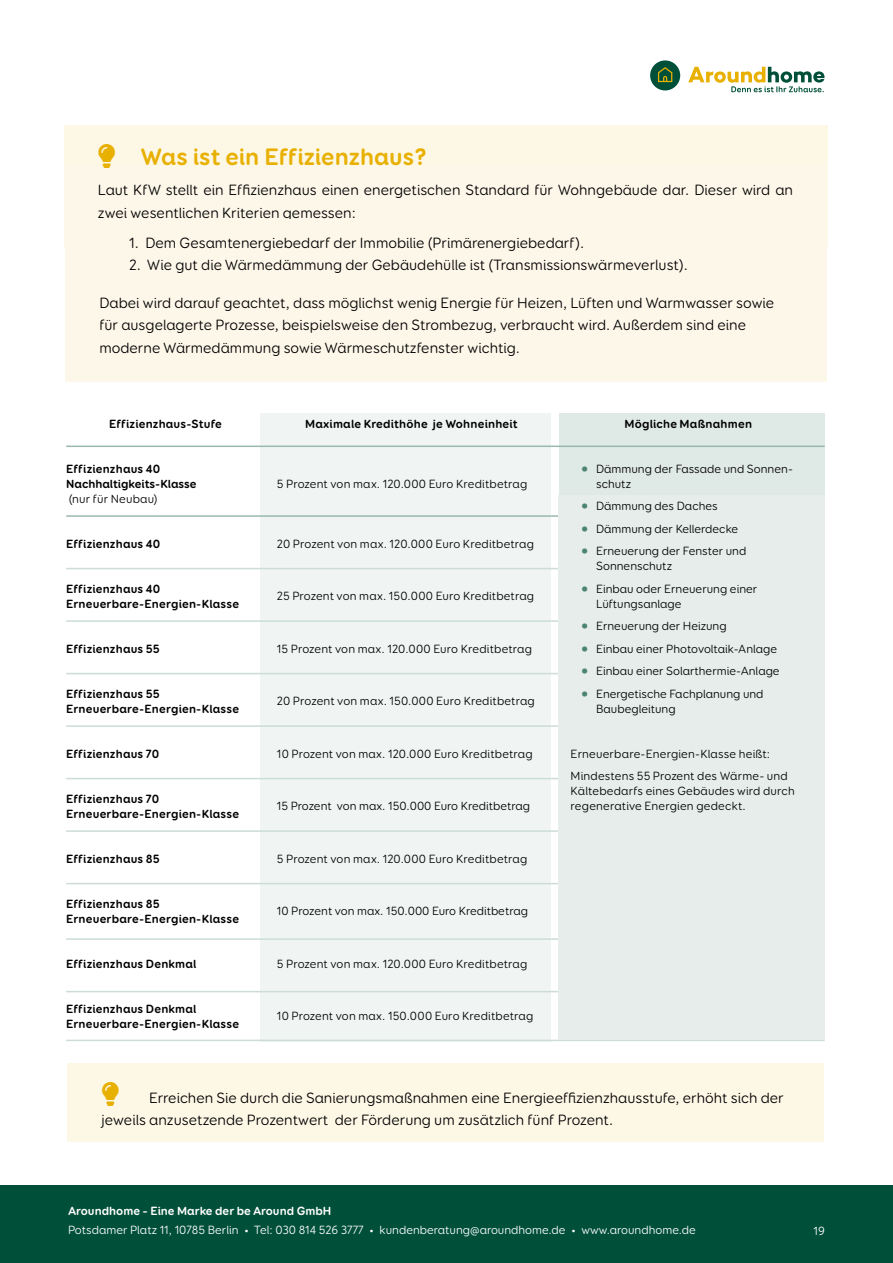
<style>
.page{position:relative;width:893px;height:1263px;background:#fff}
.page>*{position:absolute;margin:0;border:0;box-sizing:border-box;transform-origin:0 0}
.t1{font:700 24px "Booster Next FY";color:#e8b000}
.t2{font:15px/22.5px "Booster Next FY";color:#000}
.t3{font:12px/15px "Booster Next FY";color:#000}
.t4{font:700 12px/15px "Booster Next FY";letter-spacing:.015em;color:#000}
.t5{font:12px "Booster Next FY";color:#fff}
.t6{font:700 12px "Booster Next FY";color:#fff}
.s1{font-size:24px;color:#4c8474}
</style>
<div class="page">
<div style="left:0;top:1185px;width:893px;height:78px;background:#005039"></div>
<div style="left:650px;top:60px;width:30px;height:30px;background:#005039;border-radius:50%"></div>
<svg style="left:658px;top:67px;width:14px;height:15px"></svg>
<svg style="left:688px;top:67px;width:136px;height:25px"></svg>
<div style="left:64px;top:126px;width:763px;height:58px;background:#fdf7e6"></div>
<div style="left:64px;top:167px;width:763px;height:80px;background:#fdf7ea"></div>
<div style="left:65px;top:219px;width:762px;height:163px;background:#fdf7ea"></div>
<div style="left:260px;top:413px;width:290px;height:628px;background:#f0f5f3"></div>
<div style="left:559px;top:413px;width:266px;height:515px;background:#dfe9e6"></div>
<hr style="left:66px;top:620px;width:205px;height:2px;background:#ccdcd7">
<hr style="left:271px;top:620px;width:279px;height:2px;background:#ccdcd7">
<hr style="left:550px;top:620px;width:275px;height:2px;background:#ccdcd7">
<hr style="left:66px;top:673px;width:205px;height:1px;background:#ccdcd7">
<hr style="left:271px;top:673px;width:279px;height:1px;background:#ccdcd7">
<hr style="left:550px;top:673px;width:275px;height:1px;background:#ccdcd7">
<hr style="left:66px;top:725px;width:205px;height:2px;background:#ccdcd7">
<hr style="left:271px;top:725px;width:279px;height:2px;background:#ccdcd7">
<hr style="left:550px;top:725px;width:275px;height:2px;background:#ccdcd7">
<hr style="left:66px;top:778px;width:205px;height:1px;background:#ccdcd7">
<hr style="left:271px;top:778px;width:279px;height:1px;background:#ccdcd7">
<hr style="left:550px;top:778px;width:275px;height:1px;background:#ccdcd7">
<hr style="left:66px;top:830px;width:205px;height:2px;background:#ccdcd7">
<hr style="left:271px;top:830px;width:279px;height:2px;background:#ccdcd7">
<hr style="left:550px;top:830px;width:275px;height:2px;background:#ccdcd7">
<hr style="left:66px;top:883px;width:205px;height:1px;background:#ccdcd7">
<hr style="left:271px;top:883px;width:279px;height:1px;background:#ccdcd7">
<hr style="left:550px;top:883px;width:275px;height:1px;background:#ccdcd7">
<hr style="left:66px;top:938px;width:205px;height:2px;background:#ccdcd7">
<hr style="left:271px;top:938px;width:279px;height:2px;background:#ccdcd7">
<hr style="left:550px;top:938px;width:275px;height:2px;background:#ccdcd7">
<hr style="left:66px;top:991px;width:205px;height:1px;background:#ccdcd7">
<hr style="left:271px;top:991px;width:279px;height:1px;background:#ccdcd7">
<hr style="left:550px;top:991px;width:275px;height:1px;background:#ccdcd7">
<hr style="left:66px;top:1040px;width:205px;height:1px;background:#ccdcd7">
<hr style="left:271px;top:1040px;width:279px;height:1px;background:#ccdcd7">
<hr style="left:550px;top:1040px;width:275px;height:1px;background:#ccdcd7">
<hr style="left:66px;top:568px;width:205px;height:1px;background:#ccdcd7">
<hr style="left:271px;top:568px;width:279px;height:1px;background:#ccdcd7">
<hr style="left:550px;top:568px;width:275px;height:1px;background:#ccdcd7">
<hr style="left:66px;top:446px;width:205px;height:1px;background:#99b9af">
<hr style="left:271px;top:446px;width:279px;height:1px;background:#99b9af">
<hr style="left:550px;top:446px;width:275px;height:1px;background:#99b9af">
<hr style="left:66px;top:515px;width:205px;height:2px;background:#99b9af">
<hr style="left:271px;top:515px;width:279px;height:2px;background:#99b9af">
<hr style="left:550px;top:515px;width:275px;height:2px;background:#99b9af">
<div style="left:558px;top:495px;width:267px;height:545px;background:#e6edeb"></div>
<div style="left:68px;top:1063px;width:756px;height:79px;background:#fdf7e6"></div>
<h1 class="t1" style="left:140px;top:142px;width:288px">Was ist ein Effizienzhaus?</h1>
<p class="t2" style="left:98px;top:179px;width:697px">Laut KfW stellt ein Effizienzhaus einen energetischen Standard für Wohngebäude dar. Dieser wird an zwei wesentlichen Kriterien gemessen:</p>
<p class="t2" style="left:129px;top:231px;width:457px">1. Dem Gesamtenergiebedarf der Immobilie (Primärenergiebedarf).</p>
<p class="t2" style="left:129px;top:254px;width:560px">2. Wie gut die Wärmedämmung der Gebäudehülle ist (Transmissionswärmeverlust).</p>
<p class="t2" style="left:99px;top:291px;width:676px">Dabei wird darauf geachtet, dass möglichst wenig Energie für Heizen, Lüften und Warmwasser sowie für ausgelagerte Prozesse, beispielsweise den Strombezug, verbraucht wird. Außerdem sind eine moderne Wärmedämmung sowie Wärmeschutzfenster wichtig.</p>
<p class="t4" style="left:109px;top:416px;width:114px">Effizienzhaus-Stufe</p>
<p class="t4" style="left:305px;top:416px;width:214px">Maximale Kredithöhe je Wohneinheit</p>
<p class="t4" style="left:624px;top:416px;width:129px">Mögliche Maßnahmen</p>
<p class="t4" style="left:66px;top:461px;width:132px">Effizienzhaus 40<br>Nachhaltigkeits-Klasse</p>
<p class="t3" style="left:69px;top:491px;width:90px">(nur für Neubau)</p>
<p class="t3" style="left:596px;top:461px;width:198px;text-indent:-17px"><span class="s1">•</span> Dämmung der Fassade und Sonnen&shy;schutz</p>
<p class="t3" style="left:579px;top:498px;width:140px"><span class="s1">•</span> Dämmung des Daches</p>
<p class="t3" style="left:579px;top:521px;width:161px"><span class="s1">•</span> Dämmung der Kellerdecke</p>
<p class="t3" style="left:596px;top:543px;width:152px;text-indent:-17px"><span class="s1">•</span> Erneuerung der Fenster und<br>Sonnenschutz</p>
<p class="t3" style="left:596px;top:581px;width:163px;text-indent:-17px"><span class="s1">•</span> Einbau oder Erneuerung einer<br>Lüftungsanlage</p>
<p class="t3" style="left:579px;top:618px;width:149px"><span class="s1">•</span> Erneuerung der Heizung</p>
<p class="t3" style="left:579px;top:641px;width:200px"><span class="s1">•</span> Einbau einer Photovoltaik-Anlage</p>
<p class="t3" style="left:579px;top:663px;width:202px"><span class="s1">•</span> Einbau einer Solarthermie-Anlage</p>
<p class="t3" style="left:596px;top:686px;width:169px;text-indent:-17px"><span class="s1">•</span> Energetische Fachplanung und<br>Baubegleitung</p>
<p class="t3" style="left:571px;top:742px;width:219px;line-height:22.5px">Erneuerbare-Energien-Klasse heißt:<br>Mindestens 55 Prozent des Wärme- und</p>
<p class="t3" style="left:571px;top:783px;width:226px">Kältebedarfs eines Gebäudes wird durch regenerative Energien gedeckt.</p>
<p class="t3" style="left:277px;top:476px;width:252px">5 Prozent von max. 120.000 Euro Kreditbetrag</p>
<p class="t4" style="left:66px;top:536px;width:96px">Effizienzhaus 40</p>
<p class="t3" style="left:277px;top:536px;width:259px">20 Prozent von max. 120.000 Euro Kreditbetrag</p>
<p class="t4" style="left:66px;top:581px;width:174px">Effizienzhaus 40<br>Erneuerbare-Energien-Klasse</p>
<p class="t3" style="left:277px;top:588px;width:259px">25 Prozent von max. 150.000 Euro Kreditbetrag</p>
<p class="t4" style="left:66px;top:641px;width:95px">Effizienzhaus 55</p>
<p class="t3" style="left:277px;top:641px;width:257px">15 Prozent von max. 120.000 Euro Kreditbetrag</p>
<p class="t4" style="left:66px;top:686px;width:174px">Effizienzhaus 55<br>Erneuerbare-Energien-Klasse</p>
<p class="t3" style="left:277px;top:693px;width:259px">20 Prozent von max. 150.000 Euro Kreditbetrag</p>
<p class="t4" style="left:66px;top:746px;width:95px">Effizienzhaus 70</p>
<p class="t3" style="left:277px;top:746px;width:257px">10 Prozent von max. 120.000 Euro Kreditbetrag</p>
<p class="t4" style="left:66px;top:791px;width:174px">Effizienzhaus 70<br>Erneuerbare-Energien-Klasse</p>
<p class="t3" style="left:277px;top:798px;width:255px">15 Prozent von max. 150.000 Euro Kreditbetrag</p>
<p class="t4" style="left:66px;top:851px;width:95px">Effizienzhaus 85</p>
<p class="t3" style="left:277px;top:851px;width:252px">5 Prozent von max. 120.000 Euro Kreditbetrag</p>
<p class="t4" style="left:66px;top:896px;width:174px">Effizienzhaus 85<br>Erneuerbare-Energien-Klasse</p>
<p class="t3" style="left:277px;top:903px;width:253px">10 Prozent von max. 150.000 Euro Kreditbetrag</p>
<p class="t4" style="left:66px;top:956px;width:132px">Effizienzhaus Denkmal</p>
<p class="t3" style="left:277px;top:956px;width:252px">5 Prozent von max. 120.000 Euro Kreditbetrag</p>
<p class="t4" style="left:66px;top:1001px;width:174px">Effizienzhaus Denkmal<br>Erneuerbare-Energien-Klasse</p>
<p class="t3" style="left:277px;top:1008px;width:258px">10 Prozent von max. 150.000 Euro Kreditbetrag</p>
<p class="t2" style="left:102px;top:1086px;width:684px;text-indent:48px">Erreichen Sie durch die Sanierungsmaßnahmen eine Energieeffizienzhausstufe, erhöht sich der jeweils anzusetzende Prozentwert der Förderung um zusätzlich fünf Prozent.</p>
<p class="t6" style="left:68px;top:1203px;width:265px">Aroundhome – Eine Marke der be Around GmbH</p>
<p class="t5" style="left:68px;top:1223px;width:629px">Potsdamer Platz 11, 10785 Berlin • Tel: 030 814 526 3777 • kundenberatung@aroundhome.de • www.aroundhome.de</p>
<p class="t5" style="left:814px;top:1223px;width:13px">19</p>
</div>
